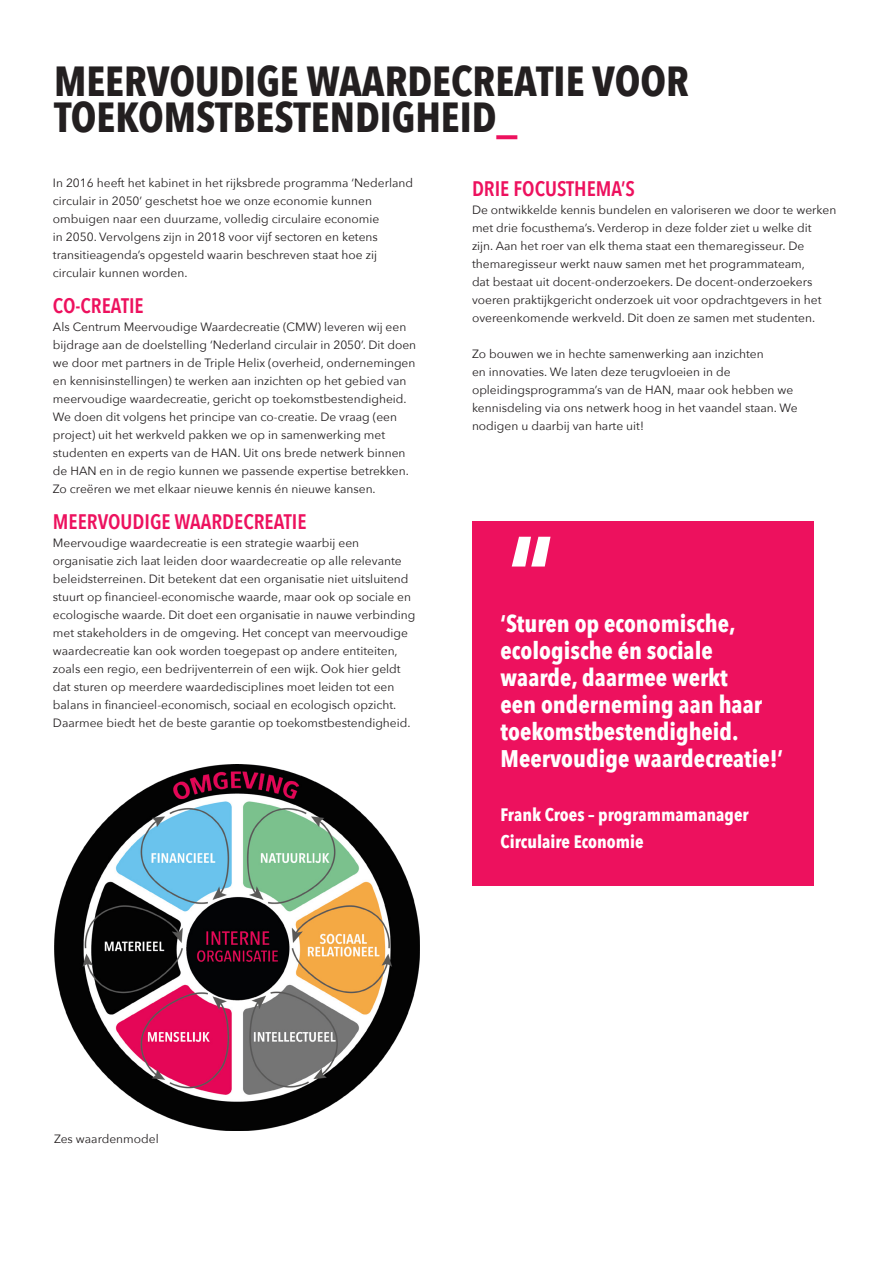
<style>
.page{position:relative;width:893px;height:1263px;background:#fff}
.page>*{position:absolute;margin:0;border:0;box-sizing:border-box;transform-origin:0 0}
.t1{font:700 115.5px "Avenir Next Condensed";color:#fff}
.t2{font:700 42px/36px "Avenir Next Condensed";color:#231f20}
.t3{font:700 24px/27px "Avenir Next Condensed";color:#fff}
.t4{font:600 21px "Avenir Next Condensed";color:#ed115e}
.t5{font:700 18px/27px "Avenir Next Condensed";color:#fff}
.t6{font:12px/18px "Avenir Next";color:#231f20}
.s1{color:#ed115e}
</style>
<div class="page">
<div style="left:472px;top:521px;width:341px;height:364px;background:#ed115e"></div>
<img style="left:54px;top:765px;width:366px;height:365px">
<p class="t2" style="left:54px;top:63px;width:636px">MEERVOUDIGE WAARDECREATIE VOOR<br>TOEKOMSTBESTENDIGHEID<span class="s1">_</span></p>
<p class="t6" style="left:53px;top:173px;width:362px">In 2016 heeft het kabinet in het rijksbrede programma ‘Nederland circulair in 2050’ geschetst hoe we onze economie kunnen ombuigen naar een duurzame, volledig circulaire economie<br>in 2050. Vervolgens zijn in 2018 voor vijf sectoren en ketens transitieagenda’s opgesteld waarin beschreven staat hoe zij circulair kunnen worden.</p>
<p class="t4" style="left:53px;top:288px;width:92px">CO-CREATIE</p>
<p class="t6" style="left:53px;top:317px;width:365px">Als Centrum Meervoudige Waardecreatie (CMW) leveren wij een bijdrage aan de doelstelling ‘Nederland circulair in 2050’. Dit doen we door met partners in de Triple Helix (overheid, ondernemingen en kennisinstellingen) te werken aan inzichten op het gebied van meervoudige waardecreatie, gericht op toekomstbestendigheid.<br>We doen dit volgens het principe van co-creatie. De vraag (een project) uit het werkveld pakken we op in samenwerking met studenten en experts van de HAN. Uit ons brede netwerk binnen de HAN en in de regio kunnen we passende expertise betrekken.<br>Zo creëren we met elkaar nieuwe kennis én nieuwe kansen.</p>
<p class="t4" style="left:53px;top:504px;width:255px">MEERVOUDIGE WAARDECREATIE</p>
<p class="t6" style="left:53px;top:533px;width:364px">Meervoudige waardecreatie is een strategie waarbij een organisatie zich laat leiden door waardecreatie op alle relevante beleidsterreinen. Dit betekent dat een organisatie niet uitsluitend stuurt op financieel-economische waarde, maar ook op sociale en ecologische waarde. Dit doet een organisatie in nauwe verbinding met stakeholders in de omgeving. Het concept van meervoudige waardecreatie kan ook worden toegepast op andere entiteiten, zoals een regio, een bedrijventerrein of een wijk. Ook hier geldt dat sturen op meerdere waardedisciplines moet leiden tot een balans in financieel-economisch, sociaal en ecologisch opzicht.<br>Daarmee biedt het de beste garantie op toekomstbestendigheid.</p>
<p class="t4" style="left:472px;top:171px;width:165px">DRIE FOCUSTHEMA’S</p>
<p class="t6" style="left:472px;top:200px;width:366px">De ontwikkelde kennis bundelen en valoriseren we door te werken met drie focusthema’s. Verderop in deze folder ziet u welke dit<br>zijn. Aan het roer van elk thema staat een themaregisseur. De themaregisseur werkt nauw samen met het programmateam,<br>dat bestaat uit docent-onderzoekers. De docent-onderzoekers voeren praktijkgericht onderzoek uit voor opdrachtgevers in het overeenkomende werkveld. Dit doen ze samen met studenten.</p>
<p class="t6" style="left:472px;top:344px;width:327px">Zo bouwen we in hechte samenwerking aan inzichten<br>en innovaties. We laten deze terugvloeien in de opleidingsprogramma’s van de HAN, maar ook hebben we kennisdeling via ons netwerk hoog in het vaandel staan. We nodigen u daarbij van harte uit!</p>
<p class="t1" style="left:508px;top:507px;width:47px">“</p>
<p class="t3" style="left:501px;top:610px;width:284px">‘Sturen op economische, ecologische én sociale waarde, daarmee werkt<br>een onderneming aan haar toekomstbestendigheid.<br>Meervoudige waardecreatie!’</p>
<p class="t5" style="left:501px;top:801px;width:250px">Frank Croes – programmamanager<br>Circulaire Economie</p>
<p class="t6" style="left:54px;top:1129px;width:106px">Zes waardenmodel</p>
</div>
